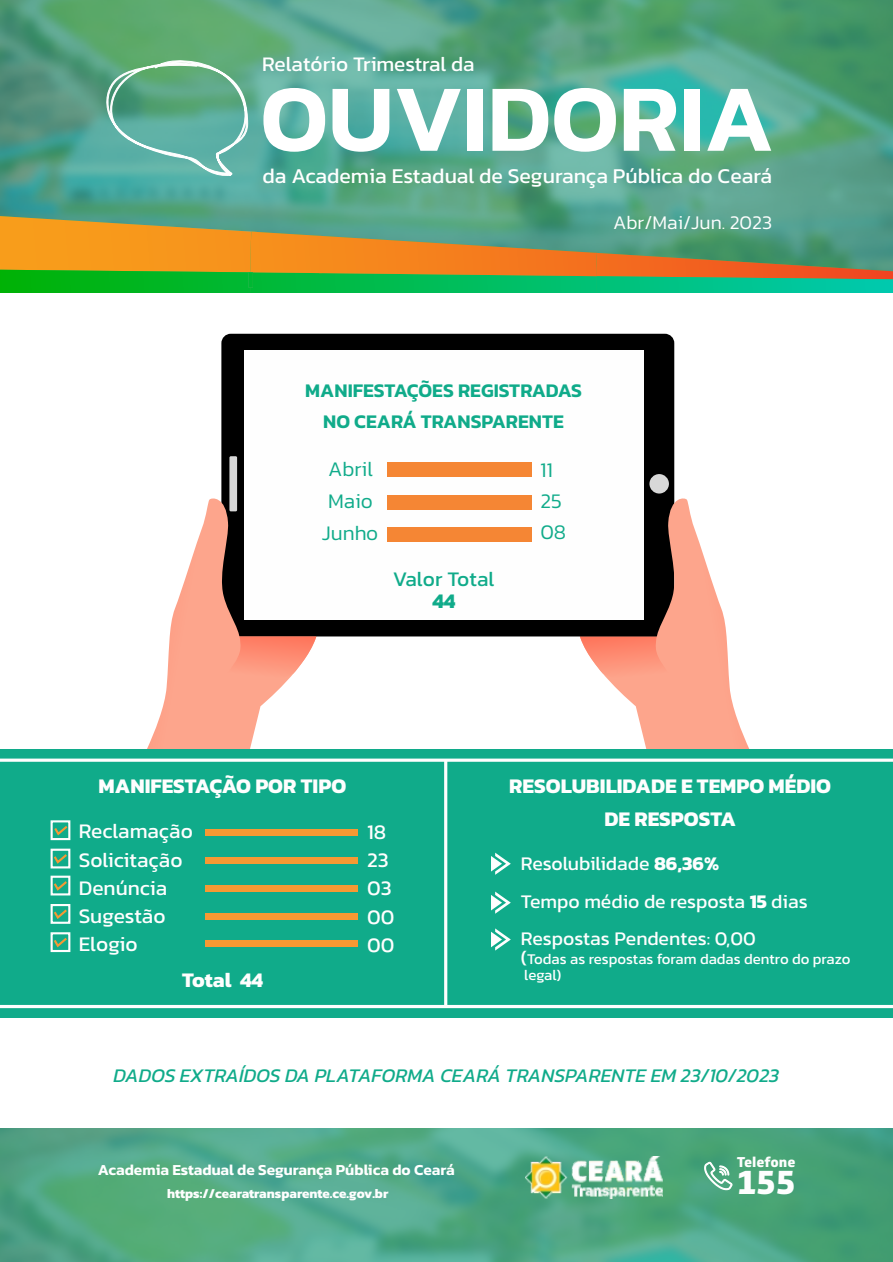
<style>
.page{position:relative;width:893px;height:1262px;background:#fff}
.page>*{position:absolute;margin:0;border:0;box-sizing:border-box;transform-origin:0 0}
.t1{font:600 96px "Kanit";color:#fff}
.t2{font:800 33.75px "Soleto";color:#fefefe}
.t3{font:21.3px "Kanit";color:#fff}
.t4{font:700 21px/33.2px "Kanit";color:#fefefe;text-align:center}
.t5{font:21px/28.2px "Kanit";color:#fefefe}
.t6{font:300 21px/30.9px "Kanit";color:#10ab8a}
.t7{font:21px "Kanit";color:#10ab8a}
.t8{font:700 21px "Kanit";color:#10ab8a}
.t9{font:20.85px "Kanit";color:#fff}
.t10{font:19.5px/37.7px "Kanit";color:#fefefe}
.t11{font:italic 19.5px "Kanit";color:#10ab8a}
.t12{font:600 19.5px/30.8px "Kanit";color:#10ab8a;text-align:center}
.t13{font:300 19.5px "Kanit";color:#fefefe}
.t14{font:600 15.45px "Kanit";color:#fff}
.t15{font:15px/15.6px "Kanit";color:#fefefe}
.t16{font:800 13.95px "Soleto";color:#fefefe}
.t17{font:700 13.35px "Kanit";color:#fefefe}
.s1{font-weight:700}
.s2{font-size:19.5px}
</style>
<div class="page">
<img style="left:0;top:0;width:892px;height:216px">
<svg style="left:0;top:216px;width:892px;height:77px;background:#7e9b4e"></svg>
<div style="left:221px;top:334px;width:453px;height:302px;background:#000;border-radius:9px"></div>
<div style="left:244px;top:350px;width:399px;height:269px;background:#fefefe"></div>
<svg style="left:147px;top:495px;width:170px;height:254px"></svg>
<svg style="left:579px;top:495px;width:171px;height:254px"></svg>
<div style="left:0;top:749px;width:892px;height:268px;background:#10ab8a"></div>
<div style="left:649px;top:474px;width:20px;height:19px;background:#d8d8d8;border-radius:50%"></div>
<div style="left:229px;top:456px;width:8px;height:55px;background:#d8d8d8"></div>
<div style="left:387px;top:462px;width:144px;height:15px;background:#f58634"></div>
<div style="left:387px;top:495px;width:144px;height:14px;background:#f58634"></div>
<div style="left:387px;top:527px;width:144px;height:14px;background:#f58634"></div>
<hr style="left:0;top:758px;width:892px;height:3px;background:#fefefe">
<hr style="left:444px;top:760px;width:3px;height:246px;background:#fefefe">
<hr style="left:0;top:1005px;width:892px;height:3px;background:#fefefe">
<img style="left:0;top:1128px;width:892px;height:134px">
<img style="left:525px;top:1156px;width:137px;height:42px">
<svg style="left:703px;top:1159px;width:30px;height:32px"></svg>
<div style="left:205px;top:829px;width:153px;height:6px;background:#f69933"></div>
<div style="left:51px;top:875px;width:19px;height:20px;border:2px solid #fefefe"></div>
<div style="left:51px;top:848px;width:19px;height:20px;border:2px solid #fefefe"></div>
<div style="left:51px;top:904px;width:19px;height:19px;border:2px solid #fefefe"></div>
<div style="left:51px;top:932px;width:19px;height:20px;border:2px solid #fefefe"></div>
<div style="left:51px;top:820px;width:19px;height:20px;border:2px solid #fefefe"></div>
<svg style="left:52px;top:823px;width:18px;height:14px"></svg>
<svg style="left:52px;top:879px;width:17px;height:13px"></svg>
<svg style="left:52px;top:852px;width:17px;height:13px"></svg>
<svg style="left:52px;top:907px;width:17px;height:13px"></svg>
<svg style="left:52px;top:935px;width:17px;height:14px"></svg>
<div style="left:205px;top:857px;width:153px;height:6px;background:#f69933"></div>
<div style="left:205px;top:885px;width:153px;height:6px;background:#f69933"></div>
<div style="left:205px;top:913px;width:153px;height:7px;background:#f69933"></div>
<div style="left:205px;top:941px;width:153px;height:6px;background:#f69933"></div>
<svg style="left:491px;top:852px;width:20px;height:22px"></svg>
<svg style="left:491px;top:928px;width:20px;height:22px"></svg>
<svg style="left:491px;top:891px;width:20px;height:22px"></svg>
<svg style="left:104px;top:59px;width:144px;height:118px;background:#68b19a"></svg>
<p class="t9" style="left:262px;top:48px;width:214px">Relatório Trimestral da</p>
<h1 class="t1" style="left:260px;top:45px;width:515px">OUVIDORIA</h1>
<p class="t3" style="left:262px;top:160px;width:511px">da Academia Estadual de Segurança Pública do Ceará</p>
<p class="t13" style="left:613px;top:208px;width:160px">Abr/Mai/Jun. 2023</p>
<p class="t12" style="left:305px;top:375px;width:278px">MANIFESTAÇÕES REGISTRADAS<br>NO CEARÁ TRANSPARENTE</p>
<p class="t6" style="left:328px;top:453px;width:46px">Abril</p>
<p class="t6" style="left:322px;top:485px;width:58px;line-height:31.5px">Maio<br>Junho</p>
<p class="t7" style="left:393px;top:562px;width:103px">Valor Total</p>
<p class="t8" style="left:432px;top:584px;width:25px">44</p>
<p class="t6" style="left:540px;top:454px;width:23px">11<br>25</p>
<p class="t6" style="left:540px;top:516px;width:27px">08</p>
<p class="t4" style="left:99px;top:769px;width:249px">MANIFESTAÇÃO POR TIPO</p>
<p class="t5" style="left:79px;top:817px;width:116px">Reclamação<br>Solicitação<br>Denúncia<br>Sugestão<br>Elogio</p>
<p class="t4" style="left:182px;top:963px;width:83px">Total 44</p>
<p class="t5" style="left:367px;top:817px;width:29px">18<br>23<br>03<br>00<br>00</p>
<p class="t4" style="left:509px;top:769px;width:323px">RESOLUBILIDADE E TEMPO MÉDIO<br>DE RESPOSTA</p>
<p class="t10" style="left:520px;top:844px;width:288px">Resolubilidade <span class="s1">86,36%<br></span>Tempo médio de resposta <span class="s1">15</span> dias<br>Respostas Pendentes: 0,00</p>
<p class="t15" style="left:520px;top:951px;width:331px"><span class="s2">(</span>Todas as respostas foram dadas dentro do prazo legal)</p>
<p class="t11" style="left:113px;top:1061px;width:667px">DADOS EXTRAÍDOS DA PLATAFORMA CEARÁ TRANSPARENTE EM 23/10/2023</p>
<p class="t14" style="left:98px;top:1157px;width:358px">Academia Estadual de Segurança Pública do Ceará</p>
<p class="t17" style="left:167px;top:1183px;width:223px">https://cearatransparente.ce.gov.br</p>
<p class="t16" style="left:736px;top:1156px;width:60px">Telefone</p>
<h2 class="t2" style="left:736px;top:1168px;width:61px">155</h2>
</div>
